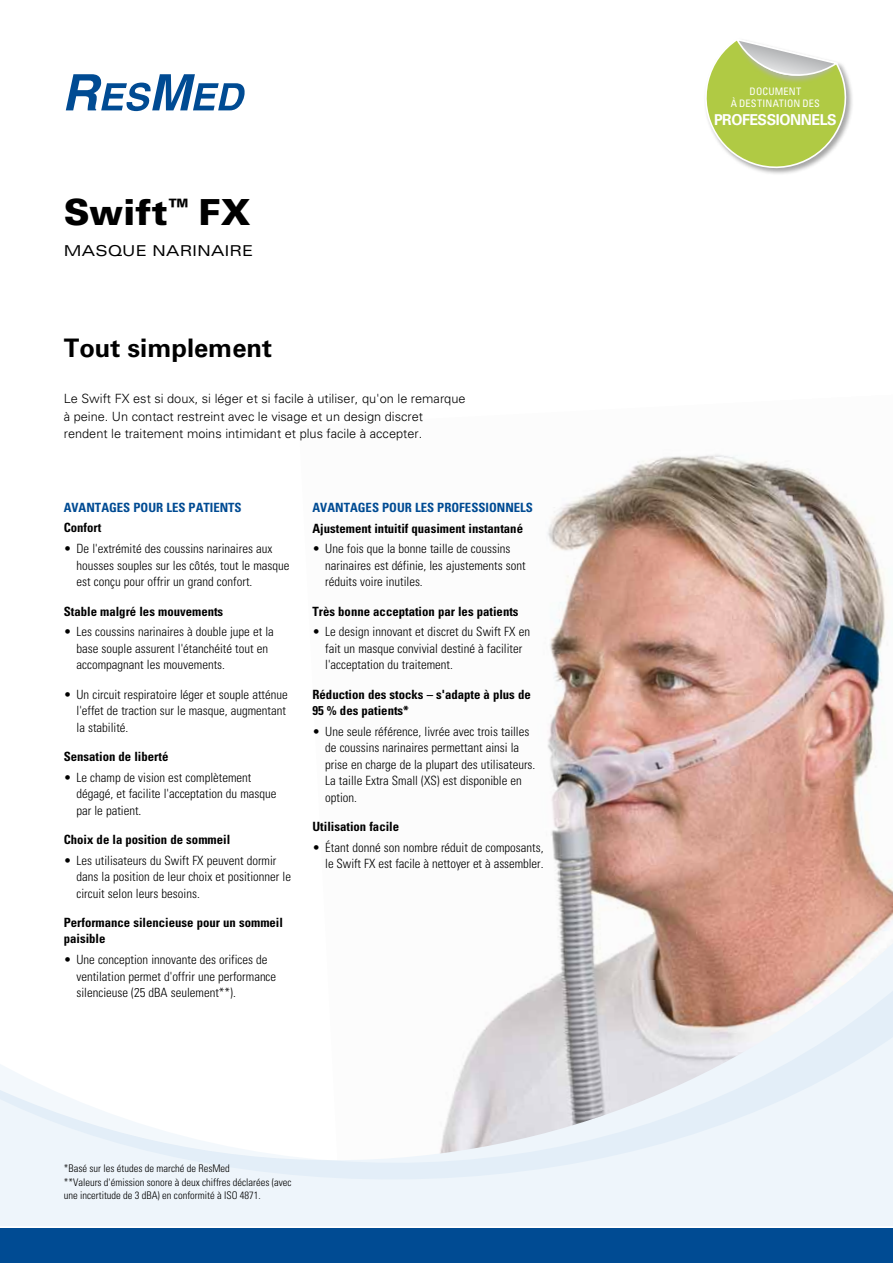
<style>
.page{position:relative;width:893px;height:1263px;background:#fff}
.page>*{position:absolute;margin:0;border:0;box-sizing:border-box;transform-origin:0 0}
.t1{font:900 36px "Univers LT Std";letter-spacing:-.005em;color:#000}
.t2{font:700 25.5px "Univers LT Std";color:#000}
.t3{font:expanded 15px "Univers LT Std";letter-spacing:.025em;color:#000}
.t4{font:700 15px "Univers LT Std";letter-spacing:-.03em;color:#fff;scale:.95 1}
.t5{font:300 condensed 12.75px/16.5px "Univers LT Std";color:#000}
.t6{font:700 condensed 12.75px/16.5px "Univers LT Std";color:#000}
.t7{font:300 12.75px/17.2px "Univers LT Std";color:#000}
.t8{font:700 condensed 12.75px "Univers LT Std";color:#004b93}
.t9{font:300 condensed 10.5px/13.5px "Univers LT Std";color:#000}
.t10{font:condensed 10.35px/12px "Univers LT Std";letter-spacing:.015em;color:#fff;text-align:center}
</style>
<div class="page">
<img style="left:547px;top:454px;width:346px;height:477px">
<svg style="left:66px;top:74px;width:179px;height:37px"></svg>
<svg style="left:0;top:931px;width:893px;height:295px;fill:#eef5fb"></svg>
<svg style="left:0;top:980px;width:893px;height:201px"></svg>
<div style="left:0;top:1228px;width:893px;height:35px;background:#004b93"></div>
<div style="left:703px;top:37px;width:151px;height:139px;background:#000;opacity:.35"></div>
<svg style="left:703px;top:37px;width:147px;height:139px"></svg>
<h1 class="t1" style="left:64px;top:189px;width:189px">Swift<sup>™</sup> FX</h1>
<p class="t3" style="left:64px;top:242px;width:191px">MASQUE NARINAIRE</p>
<h2 class="t2" style="left:64px;top:333px;width:210px">TOUT SIMPLEMENT</h2>
<p class="t7" style="left:64px;top:390px;width:403px">Le Swift FX est si doux, si léger et si facile à utiliser, qu'on le remarque à peine. Un contact restreint avec le visage et un design discret rendent le traitement moins intimidant et plus facile à accepter.</p>
<p class="t8" style="left:64px;top:499px;width:179px">AVANTAGES POUR LES PATIENTS</p>
<p class="t6" style="left:64px;top:520px;width:39px">Confort</p>
<p class="t5" style="left:77px;top:540px;width:214px;text-indent:-13px">• De l'extrémité des coussins narinaires aux housses souples sur les côtés, tout le masque est conçu pour offrir un grand confort.</p>
<p class="t6" style="left:64px;top:603px;width:161px">Stable malgré les mouvements</p>
<p class="t5" style="left:77px;top:623px;width:199px;text-indent:-13px">• Les coussins narinaires à double jupe et la base souple assurent l'étanchéité tout en accompagnant les mouvements.</p>
<p class="t5" style="left:77px;top:686px;width:213px;text-indent:-13px">• Un circuit respiratoire léger et souple atténue l'effet de traction sur le masque, augmentant la stabilité.</p>
<p class="t6" style="left:64px;top:748px;width:106px">Sensation de liberté</p>
<p class="t5" style="left:77px;top:769px;width:202px;text-indent:-13px">• Le champ de vision est complètement dégagé, et facilite l'acceptation du masque par le patient.</p>
<p class="t6" style="left:64px;top:831px;width:168px">Choix de la position de sommeil</p>
<p class="t5" style="left:77px;top:852px;width:216px;text-indent:-13px">• Les utilisateurs du Swift FX peuvent dormir dans la position de leur choix et positionner le circuit selon leurs besoins.</p>
<p class="t6" style="left:64px;top:914px;width:221px">Performance silencieuse pour un sommeil paisible</p>
<p class="t5" style="left:76px;top:951px;width:201px;text-indent:-13px">• Une conception innovante des orifices de ventilation permet d'offrir une performance silencieuse (25 dBA seulement**).</p>
<p class="t8" style="left:312px;top:499px;width:222px">AVANTAGES POUR LES PROFESSIONNELS</p>
<p class="t6" style="left:312px;top:520px;width:212px">Ajustement intuitif quasiment instantané</p>
<p class="t5" style="left:325px;top:540px;width:202px;text-indent:-13px">• Une fois que la bonne taille de coussins narinaires est définie, les ajustements sont réduits voire inutiles.</p>
<p class="t6" style="left:312px;top:603px;width:208px">Très bonne acceptation par les patients</p>
<p class="t5" style="left:325px;top:624px;width:206px;text-indent:-13px">• Le design innovant et discret du Swift FX en fait un masque convivial destiné à faciliter l'acceptation du traitement.</p>
<p class="t6" style="left:312px;top:686px;width:220px">Réduction des stocks – s'adapte à plus de<br>95 % des patients*</p>
<p class="t5" style="left:325px;top:723px;width:212px;text-indent:-13px">• Une seule référence, livrée avec trois tailles de coussins narinaires permettant ainsi la prise en charge de la plupart des utilisateurs.<br>La taille Extra Small (XS) est disponible en option.</p>
<p class="t6" style="left:312px;top:818px;width:88px">Utilisation facile</p>
<p class="t5" style="left:312px;top:839px;width:233px;text-align:right">• Étant donné son nombre réduit de composants, le Swift FX est facile à nettoyer et à assembler.</p>
<p class="t9" style="left:64px;top:1161px;width:229px">*Basé sur les études de marché de ResMed<br>**Valeurs d'émission sonore à deux chiffres déclarées (avec une incertitude de 3 dBA) en conformité à ISO 4871.</p>
<p class="t10" style="left:731px;top:85px;width:90px">DOCUMENT<br>À DESTINATION DES</p>
<p class="t4" style="left:714px;top:111px;width:131px">PROFESSIONNELS</p>
</div>
